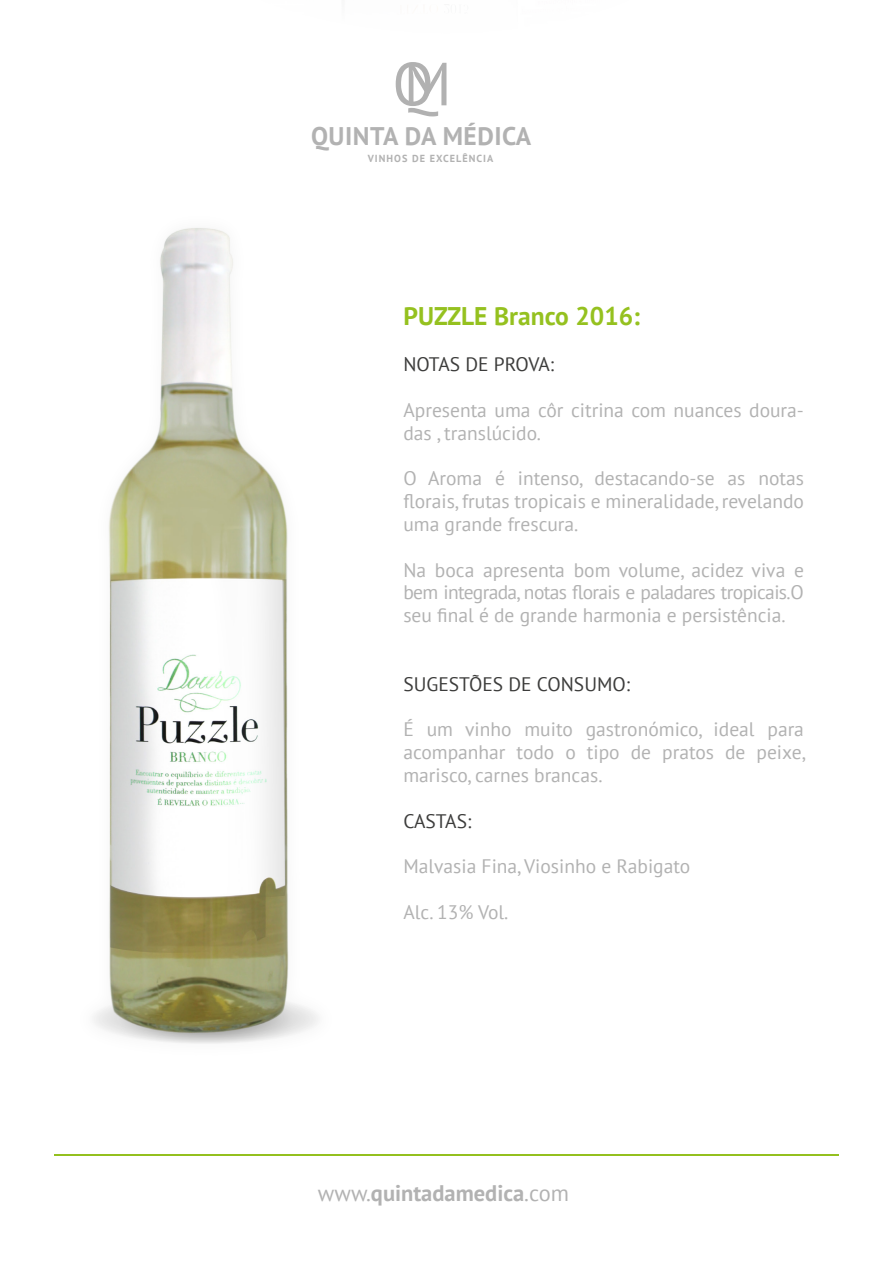
<style>
.page{position:relative;width:893px;height:1263px;background:#fff}
.page>*{position:absolute;margin:0;border:0;box-sizing:border-box;transform-origin:0 0}
.t1{font:700 25.5px "PT Sans";color:#95c11f}
.t2{font:700 25.5px "PT Sans";letter-spacing:.02em;color:#b2b2b2}
.t3{font:700 22.5px "PT Sans";color:#b2b2b2}
.t4{font:19.5px/22.8px "PT Sans";color:#b2b2b2;text-align:justify}
.t5{font:19.5px "PT Sans";color:#3c3c3b}
.t6{font:19.5px "PT Sans";letter-spacing:-.025em;color:#3c3c3b}
.t7{font:700 10.2px "PT Sans";letter-spacing:.1em;color:#b2b2b2}
.s1{font-weight:400}
</style>
<div class="page">
<svg style="left:396px;top:62px;width:50px;height:54px"></svg>
<img style="left:94px;top:228px;width:224px;height:816px">
<hr style="left:54px;top:1154px;width:785px;height:1px;background:#94c01f">
<h1 class="t2" style="left:311px;top:122px;width:222px">QUINTA DA MÉDICA</h1>
<p class="t7" style="left:368px;top:153px;width:127px">VINHOS DE EXCELÊNCIA</p>
<h1 class="t1" style="left:403px;top:302px;width:238px">PUZZLE Branco 2016:</h1>
<p class="t6" style="left:403px;top:353px;width:152px">NOTAS DE PROVA:</p>
<p class="t4" style="left:403px;top:399px;width:402px">Apresenta uma côr citrina com nuances doura&shy;das , translúcido.</p>
<p class="t4" style="left:403px;top:468px;width:402px">O Aroma é intenso, destacando-se as notas florais, frutas tropicais e mineralidade, revelando uma grande frescura.</p>
<p class="t4" style="left:403px;top:559px;width:402px">Na boca apresenta bom volume, acidez viva e bem integrada, notas florais e paladares tropicais.O seu final é de grande harmonia e persistência.</p>
<p class="t5" style="left:403px;top:673px;width:228px">SUGESTÕES DE CONSUMO:</p>
<p class="t4" style="left:403px;top:719px;width:404px">É um vinho muito gastronómico, ideal para acompanhar todo o tipo de pratos de peixe, marisco, carnes brancas.</p>
<p class="t5" style="left:403px;top:810px;width:69px">CASTAS:</p>
<p class="t4" style="left:403px;top:856px;width:288px">Malvasia Fina, Viosinho e Rabigato</p>
<p class="t4" style="left:403px;top:902px;width:106px">Alc. 13% Vol.</p>
<p class="t3" style="left:318px;top:1180px;width:253px"><span class="s1">www.</span>quintadamedica<span class="s1">.com</span></p>
</div>
